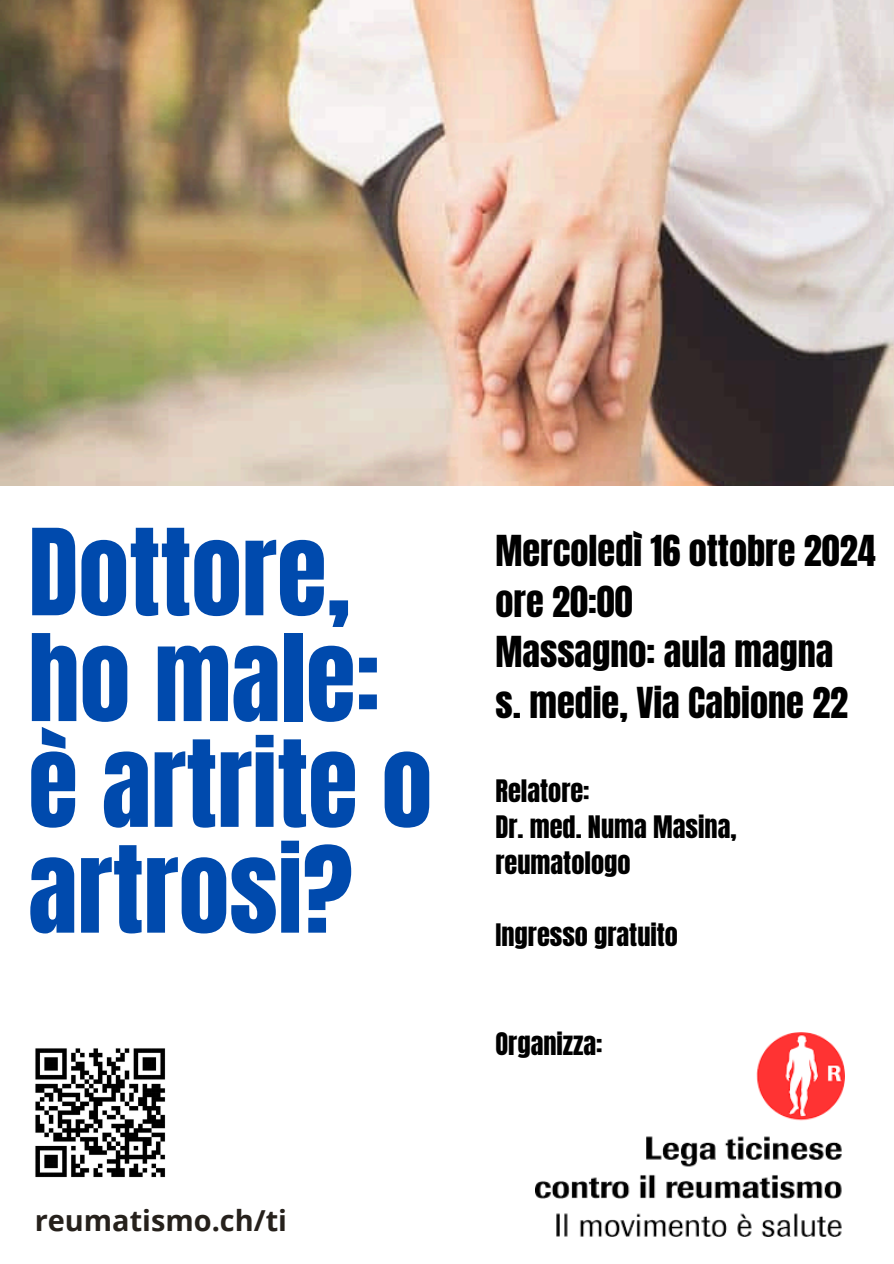
<style>
.page{position:relative;width:894px;height:1264px;background:#fff}
.page>*{position:absolute;margin:0;border:0;box-sizing:border-box;transform-origin:0 0}
.t1{font:101.85px/105.8px "Anton";color:#004aad}
.t2{font:36.3px/50.7px "Anton";color:#000}
.t3{font:700 28.95px "Open Sans";color:#26211c}
.t4{font:26.4px "Anton";color:#000}
</style>
<div class="page">
<img style="left:0;top:0;width:893px;height:485px">
<img style="left:535px;top:1032px;width:309px;height:204px">
<img style="left:35px;top:1048px;width:131px;height:130px">
<h3 class="t1" style="left:28px;top:521px;width:405px">Dottore, ho male: è artrite o artrosi?</h3>
<h2 class="t3" style="left:35px;top:1199px;width:254px">reumatismo.ch/ti</h2>
<p class="t2" style="left:495px;top:526px;width:381px">Mercoledì 16 ottobre 2024 ore 20:00<br>Massagno: aula magna<br>s. medie, Via Cabione 22</p>
<p class="t4" style="left:495px;top:772px;width:96px">Relatore:</p>
<p class="t4" style="left:495px;top:808px;width:242px">Dr. med. Numa Masina,</p>
<p class="t4" style="left:495px;top:844px;width:136px">reumatologo</p>
<p class="t4" style="left:495px;top:916px;width:184px">Ingresso gratuito</p>
<p class="t4" style="left:495px;top:1024px;width:108px">Organizza:</p>
</div>
